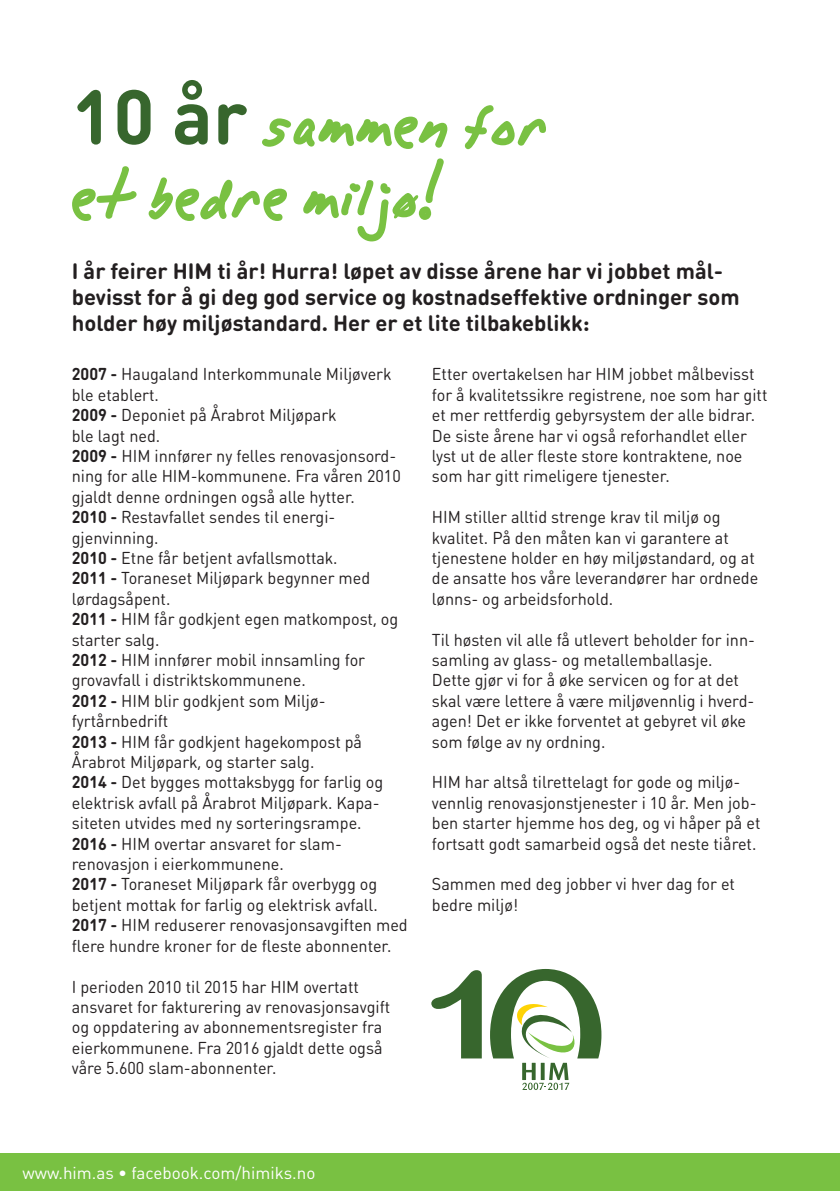
<style>
.page{position:relative;width:840px;height:1191px;background:#fff}
.page>*{position:absolute;margin:0;border:0;box-sizing:border-box;transform-origin:0 0}
.t1{font:106.6px "Alpha Mack AOE";color:#79c142}
.t2{font:700 76px "DIN Round OT";color:#37662d}
.t3{font:700 22px/26px "DIN Round OT";color:#231f20}
.t4{font:17px/20.4px "DIN Round OT";color:#231f20;scale:.95 1}
.t5{font:17px "DIN";color:#fff}
.s1{font-weight:700}
</style>
<div class="page">
<div style="left:0;top:1153px;width:839px;height:38px;background:#79c142"></div>
<svg style="left:431px;top:970px;width:50px;height:88px"></svg>
<svg style="left:490px;top:969px;width:111px;height:121px"></svg>
<svg style="left:394px;top:195px;width:24px;height:24px"></svg>
<h2 class="t2" style="left:72px;top:67px;width:177px">10 år</h2>
<h1 class="t1" style="left:262px;top:59px;width:289px">sammen for</h1>
<h1 class="t1" style="left:72px;top:130px;width:373px">et bedre miljøoø!</h1>
<p class="t3" style="left:72px;top:257px;width:669px">I år feirer HIM ti år! Hurra! løpet av disse årene har vi jobbet mål&shy;bevisst for å gi deg god service og kostnadseffektive ordninger som holder høy miljøstandard. Her er et lite tilbakeblikk:</p>
<p class="t4" style="left:72px;top:364px;width:355px"><span class="s1">2007 -</span> Haugaland Interkommunale Miljøverk ble etablert.<br><span class="s1">2009 -</span> Deponiet på Årabrot Miljøpark<br>ble lagt ned.<br><span class="s1">2009 -</span> HIM innfører ny felles renovasjonsord&shy;ning for alle HIM-kommunene. Fra våren 2010 gjaldt denne ordningen også alle hytter.<br><span class="s1">2010 -</span> Restavfallet sendes til energi&shy;gjenvinning.<br><span class="s1">2010 -</span> Etne får betjent avfallsmottak.<br><span class="s1">2011 -</span> Toraneset Miljøpark begynner med lørdagsåpent.<br><span class="s1">2011 -</span> HIM får godkjent egen matkompost, og starter salg.<br><span class="s1">2012 -</span> HIM innfører mobil innsamling for grovavfall i distriktskommunene.<br><span class="s1">2012 -</span> HIM blir godkjent som Miljø&shy;fyrtårnbedrift<br><span class="s1">2013 -</span> HIM får godkjent hagekompost på Årabrot Miljøpark, og starter salg.<br><span class="s1">2014 -</span> Det bygges mottaksbygg for farlig og elektrisk avfall på Årabrot Miljøpark. Kapa&shy;siteten utvides med ny sorteringsrampe.<br><span class="s1">2016 -</span> HIM overtar ansvaret for slam&shy;renovasjon i eierkommunene.<br><span class="s1">2017 -</span> Toraneset Miljøpark får overbygg og betjent mottak for farlig og elektrisk avfall.<br><span class="s1">2017 -</span> HIM reduserer renovasjonsavgiften med flere hundre kroner for de fleste abonnenter.</p>
<p class="t4" style="left:72px;top:976px;width:336px">I perioden 2010 til 2015 har HIM overtatt ansvaret for fakturering av renovasjonsavgift og oppdatering av abonnementsregister fra eierkommunene. Fra 2016 gjaldt dette også våre 5.600 slam-abonnenter.</p>
<p class="t4" style="left:431px;top:364px;width:354px">Etter overtakelsen har HIM jobbet målbevisst for å kvalitetssikre registrene, noe som har gitt et mer rettferdig gebyrsystem der alle bidrar.<br>De siste årene har vi også reforhandlet eller lyst ut de aller fleste store kontraktene, noe som har gitt rimeligere tjenester.</p>
<p class="t4" style="left:431px;top:506px;width:345px">HIM stiller alltid strenge krav til miljø og kvalitet. På den måten kan vi garantere at tjenestene holder en høy miljøstandard, og at de ansatte hos våre leverandører har ordnede lønns- og arbeidsforhold.</p>
<p class="t4" style="left:431px;top:629px;width:341px">Til høsten vil alle få utlevert beholder for inn&shy;samling av glass- og metallemballasje.<br>Dette gjør vi for å øke servicen og for at det skal være lettere å være miljøvennlig i hverd&shy;agen! Det er ikke forventet at gebyret vil øke som følge av ny ordning.</p>
<p class="t4" style="left:431px;top:772px;width:347px">HIM har altså tilrettelagt for gode og miljø&shy;vennlig renovasjonstjenester i 10 år. Men job&shy;ben starter hjemme hos deg, og vi håper på et fortsatt godt samarbeid også det neste tiåret.</p>
<p class="t4" style="left:431px;top:874px;width:320px">Sammen med deg jobber vi hver dag for et bedre miljø!</p>
<p class="t5" style="left:22px;top:1162px;width:294px">www.him.as • facebook.com/himiks.no</p>
</div>
